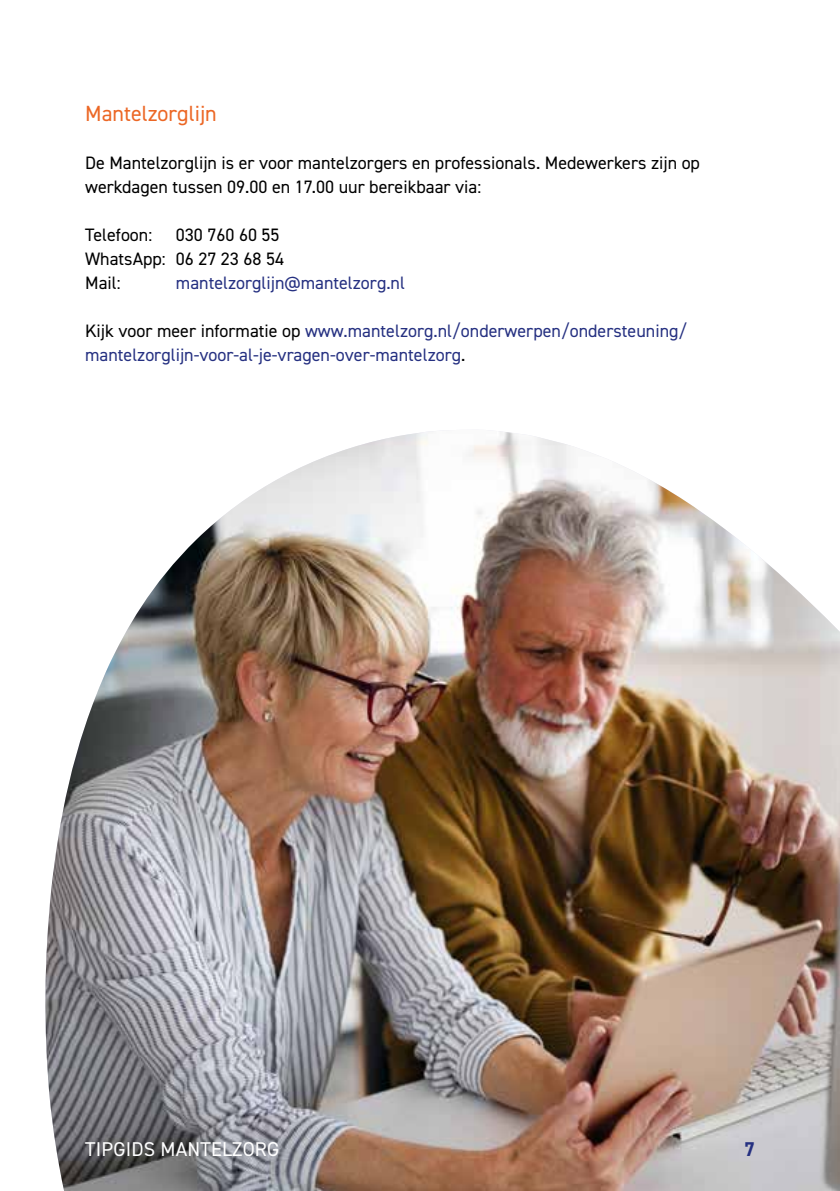
<style>
.page{position:relative;width:840px;height:1191px;background:#fff}
.page>*{position:absolute;margin:0;border:0;box-sizing:border-box;transform-origin:0 0}
.t1{font:22px "DIN2014";color:#ec6725}
.t2{font:20px "DIN2014";letter-spacing:.01em;color:#fff}
.t3{font:700 20px "DIN2014";color:#253081}
.t4{font:18px/24px "DIN2014";color:#000}
.t5{font:18px/24px "DIN2014";color:#253081}
.s1{color:#000}
</style>
<div class="page">
<img style="left:45px;top:431px;width:794px;height:760px">
<p class="t1" style="left:85px;top:100px;width:133px">Mantelzorglijn</p>
<p class="t4" style="left:85px;top:151px;width:616px">De Mantelzorglijn is er voor mantelzorgers en professionals. Medewerkers zijn op werkdagen tussen 09.00 en 17.00 uur bereikbaar via:</p>
<p class="t4" style="left:85px;top:223px;width:69px">Telefoon:</p>
<p class="t4" style="left:85px;top:223px;width:200px;text-indent:91px">030 760 60 55<br>WhatsApp: 06 27 23 68 54<br>Mail:</p>
<p class="t5" style="left:176px;top:270px;width:230px">mantelzorglijn@mantelzorg.nl</p>
<p class="t5" style="left:85px;top:319px;width:603px"><span class="s1">Kijk voor meer informatie op</span> www.mantelzorg.nl/onderwerpen/ondersteuning/ mantelzorglijn-voor-al-je-vragen-over-mantelzorg<span class="s1">.</span></p>
<p class="t2" style="left:85px;top:1136px;width:195px">TIPGIDS MANTELZORG</p>
<p class="t3" style="left:743px;top:1136px;width:12px">7</p>
</div>
